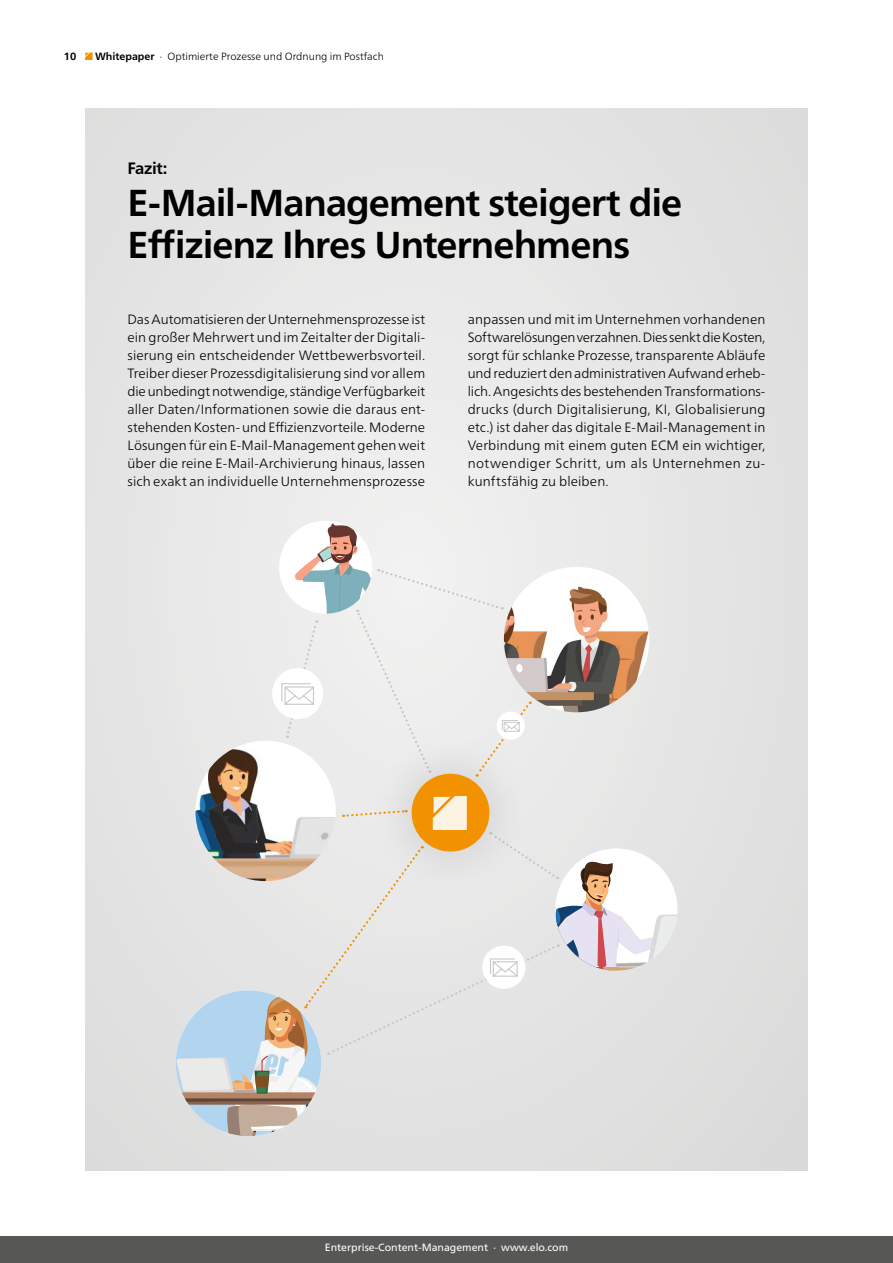
<style>
.page{position:relative;width:893px;height:1263px;background:#fff}
.page>*{position:absolute;margin:0;border:0;box-sizing:border-box;transform-origin:0 0}
.t1{font:700 37.5px/42px "Frutiger Neue LTW1 G";letter-spacing:-.025em;color:#000}
.t2{font:700 16.5px "Frutiger Neue LTW1 G";letter-spacing:-.02em;color:#000}
.t3{font:300 13.5px/18px "Frutiger Neue LTW1 G";letter-spacing:.01em;color:#000;text-align:justify}
.t4{font:300 10.5px "Frutiger Neue LTW1 G";color:#000}
.t5{font:10.5px "Frutiger Neue LTW1 G";color:#fff}
.t6{font:700 10.5px "Frutiger Neue LTW1 G";color:#000}
.s1{font-weight:700}
</style>
<div class="page">
<div style="left:85px;top:109px;width:723px;height:1061px;background:#e4e4e4"></div>
<img style="left:504px;top:567px;width:145px;height:145px;border-radius:73px">
<img style="left:195px;top:741px;width:141px;height:140px;border-radius:70px">
<div style="left:272px;top:668px;width:51px;height:51px;background:#fff;border-radius:50%"></div>
<svg style="left:281px;top:523px;width:250px;height:254px"></svg>
<svg style="left:85px;top:52px;width:8px;height:8px"></svg>
<div style="left:0;top:1236px;width:893px;height:27px;background:#575756"></div>
<div style="left:366px;top:728px;width:169px;height:169px;background:#ebebeb"></div>
<div style="left:412px;top:774px;width:77px;height:77px;background:#f39200;border-radius:50%"></div>
<svg style="left:176px;top:796px;width:501px;height:340px"></svg>
<p class="t6" style="left:64px;top:50px;width:14px">10</p>
<p class="t4" style="left:95px;top:50px;width:290px"><span class="s1">Whitepaper</span> · Optimierte Prozesse und Ordnung im Postfach</p>
<p class="t2" style="left:128px;top:159px;width:41px">Fazit:</p>
<h1 class="t1" style="left:128px;top:182px;width:556px">E-Mail-Management steigert die<br>Effizienz Ihres Unternehmens</h1>
<p class="t3" style="left:128px;top:310px;width:299px">Das Automatisieren der Unternehmensprozesse ist ein großer Mehrwert und im Zeitalter der Digitali&shy;sierung ein entscheidender Wettbewerbsvorteil.<br>Treiber dieser Prozessdigitalisierung sind vor allem die unbedingt notwendige, ständige Verfügbarkeit aller Daten/Informationen sowie die daraus ent&shy;stehenden Kosten- und Effizienzvorteile. Moderne Lösungen für ein E-Mail-Management gehen weit über die reine E-Mail-Archivierung hinaus, lassen sich exakt an individuelle Unternehmensprozesse</p>
<p class="t3" style="left:468px;top:310px;width:299px">anpassen und mit im Unternehmen vorhandenen Softwarelösungen verzahnen. Dies senkt die Kosten, sorgt für schlanke Prozesse, transparente Abläufe und reduziert den administrativen Aufwand erheb&shy;lich. Angesichts des bestehenden Transformations&shy;drucks (durch Digitalisierung, KI, Globalisierung etc.) ist daher das digitale E-Mail-Management in Verbindung mit einem guten ECM ein wichtiger, notwendiger Schritt, um als Unternehmen zu&shy;kunftsfähig zu bleiben.</p>
<p class="t5" style="left:325px;top:1241px;width:245px">Enterprise-Content-Management · www.elo.com</p>
</div>
